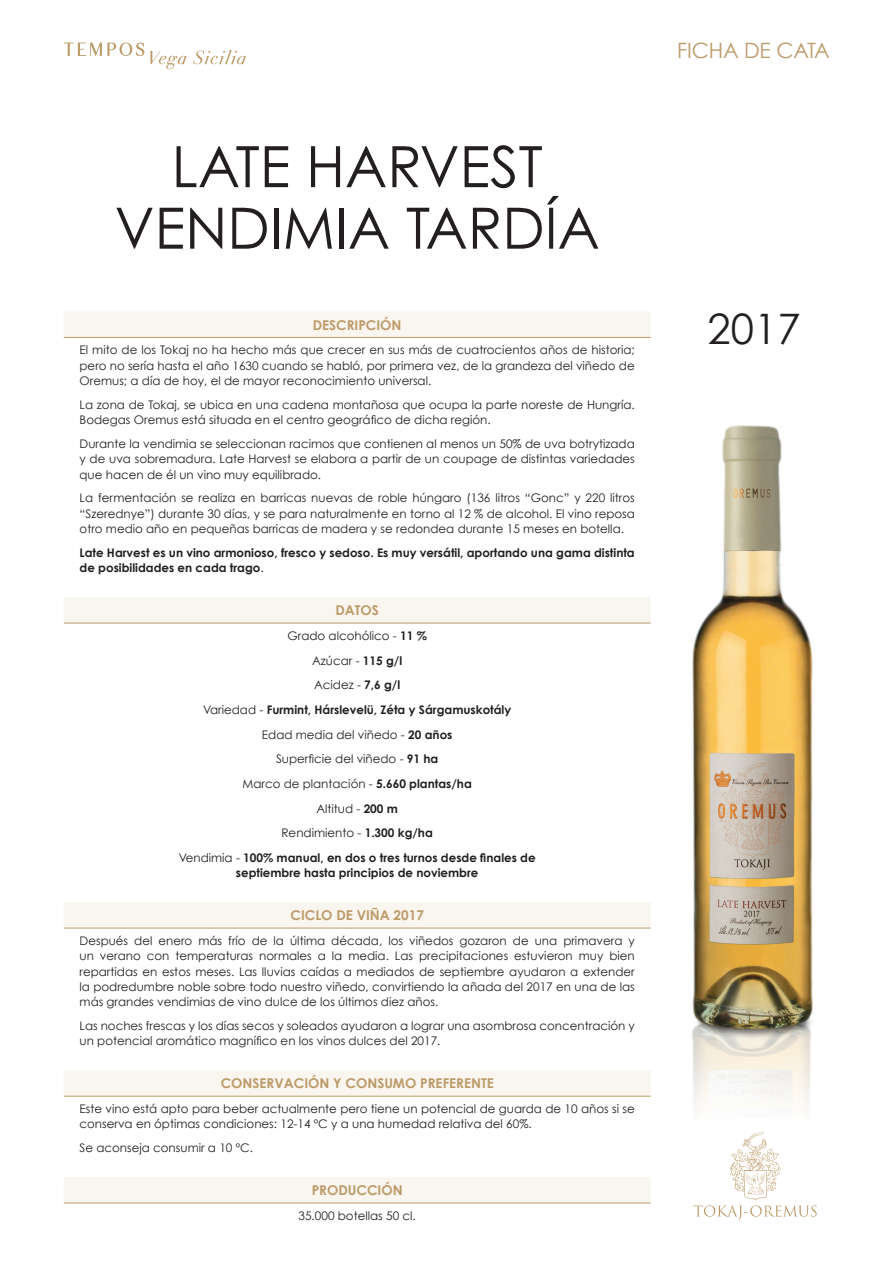
<style>
.page{position:relative;width:893px;height:1263px;background:#fff}
.page>*{position:absolute;margin:0;border:0;box-sizing:border-box;transform-origin:0 0}
.t1{font:57px/61.5px "Century Gothic";color:#231f20;text-align:center}
.t2{font:42px "Century Gothic";color:#231f20}
.t3{font:21.15px "Century Gothic";letter-spacing:-.01em;color:#bc9b69}
.t4{font:700 13.5px "Century Gothic";color:#bc9b69}
.t5{font:11.85px/15.3px "Century Gothic";color:#231f20;text-align:justify}
.t6{font:700 11.85px/24.6px "Century Gothic";color:#231f20}
.s1{font-weight:400}
</style>
<div class="page">
<svg style="left:64px;top:43px;width:80px;height:13px"></svg>
<svg style="left:150px;top:51px;width:37px;height:18px"></svg>
<svg style="left:193px;top:50px;width:53px;height:14px"></svg>
<svg style="left:693px;top:1132px;width:124px;height:88px"></svg>
<img style="left:692px;top:425px;width:121px;height:683px">
<div style="left:64px;top:312px;width:587px;height:25px;background:#f9f5ef"></div>
<svg style="left:64px;top:597px;width:587px;height:606px"></svg>
<hr style="left:64px;top:337px;width:587px;height:1px;background:#bc9b69">
<hr style="left:64px;top:928px;width:587px;height:1px;background:#bc9b69">
<hr style="left:64px;top:1096px;width:587px;height:1px;background:#bc9b69">
<hr style="left:64px;top:1203px;width:587px;height:1px;background:#bc9b69">
<hr style="left:64px;top:623px;width:587px;height:1px;background:#bc9b69">
<h1 class="t1" style="left:115px;top:135px;width:487px">LATE HARVEST<br>VENDIMIA TARDÍA</h1>
<p class="t4" style="left:313px;top:314px;width:90px">DESCRIPCIÓN</p>
<p class="t5" style="left:80px;top:342px;width:557px">El mito de los Tokaj no ha hecho más que crecer en sus más de cuatrocientos años de historia; pero no sería hasta el año 1630 cuando se habló, por primera vez, de la grandeza del viñedo de Oremus; a día de hoy, el de mayor reconocimiento universal.</p>
<p class="t5" style="left:80px;top:397px;width:557px">La zona de Tokaj, se ubica en una cadena montañosa que ocupa la parte noreste de Hungría.<br>Bodegas Oremus está situada en el centro geográfico de dicha región.</p>
<p class="t5" style="left:80px;top:436px;width:557px">Durante la vendimia se seleccionan racimos que contienen al menos un 50% de uva botrytizada y de uva sobremadura. Late Harvest se elabora a partir de un coupage de distintas variedades que hacen de él un vino muy equilibrado.</p>
<p class="t5" style="left:80px;top:490px;width:557px">La fermentación se realiza en barricas nuevas de roble húngaro (136 litros “Gonc” y 220 litros “Szerednye”) durante 30 días, y se para naturalmente en torno al 12 % de alcohol. El vino reposa otro medio año en pequeñas barricas de madera y se redondea durante 15 meses en botella.</p>
<p class="t6" style="left:80px;top:544px;width:557px;line-height:15.3px">Late Harvest es un vino armonioso, fresco y sedoso. Es muy versátil, aportando una gama distinta de posibilidades en cada trago<span class="s1">.</span></p>
<p class="t4" style="left:335px;top:600px;width:45px">DATOS</p>
<p class="t6" style="left:179px;top:623px;width:359px;text-align:center"><span class="s1">Grado alcohólico -</span> 11 %<br><span class="s1">Azúcar -</span> 115 g/l<br><span class="s1">Acidez -</span> 7,6 g/l<br><span class="s1">Variedad -</span> Furmint, Hárslevelü, Zéta y Sárgamuskotály<br><span class="s1">Edad media del viñedo -</span> 20 años<br><span class="s1">Superficie del viñedo -</span> 91 ha<br><span class="s1">Marco de plantación -</span> 5.660 plantas/ha<br><span class="s1">Altitud -</span> 200 m<br><span class="s1">Rendimiento -</span> 1.300 kg/ha<br><span class="s1">Vendimia -</span> 100% manual, en dos o tres turnos desde finales de</p>
<p class="t6" style="left:236px;top:860px;width:244px">septiembre hasta principios de noviembre</p>
<p class="t4" style="left:290px;top:905px;width:135px">CICLO DE VIÑA 2017</p>
<p class="t5" style="left:80px;top:933px;width:557px">Después del enero más frío de la última década, los viñedos gozaron de una primavera y un verano con temperaturas normales a la media. Las precipitaciones estuvieron muy bien repartidas en estos meses. Las lluvias caídas a mediados de septiembre ayudaron a extender la podredumbre noble sobre todo nuestro viñedo, convirtiendo la añada del 2017 en una de las más grandes vendimias de vino dulce de los últimos diez años.</p>
<p class="t5" style="left:80px;top:1018px;width:557px">Las noches frescas y los días secos y soleados ayudaron a lograr una asombrosa concentración y un potencial aromático magnífico en los vinos dulces del 2017.</p>
<p class="t4" style="left:221px;top:1073px;width:274px">CONSERVACIÓN Y CONSUMO PREFERENTE</p>
<p class="t5" style="left:80px;top:1101px;width:557px">Este vino está apto para beber actualmente pero tiene un potencial de guarda de 10 años si se conserva en óptimas condiciones: 12-14 ºC y a una humedad relativa del 60%.</p>
<p class="t5" style="left:80px;top:1140px;width:175px">Se aconseja consumir a 10 ºC.</p>
<p class="t4" style="left:312px;top:1180px;width:92px">PRODUCCIÓN</p>
<p class="t5" style="left:299px;top:1208px;width:119px">35.000 botellas 50 cl.</p>
<h3 class="t3" style="left:677px;top:37px;width:154px">FICHA DE CATA</h3>
<h2 class="t2" style="left:708px;top:303px;width:95px">2017</h2>
</div>
